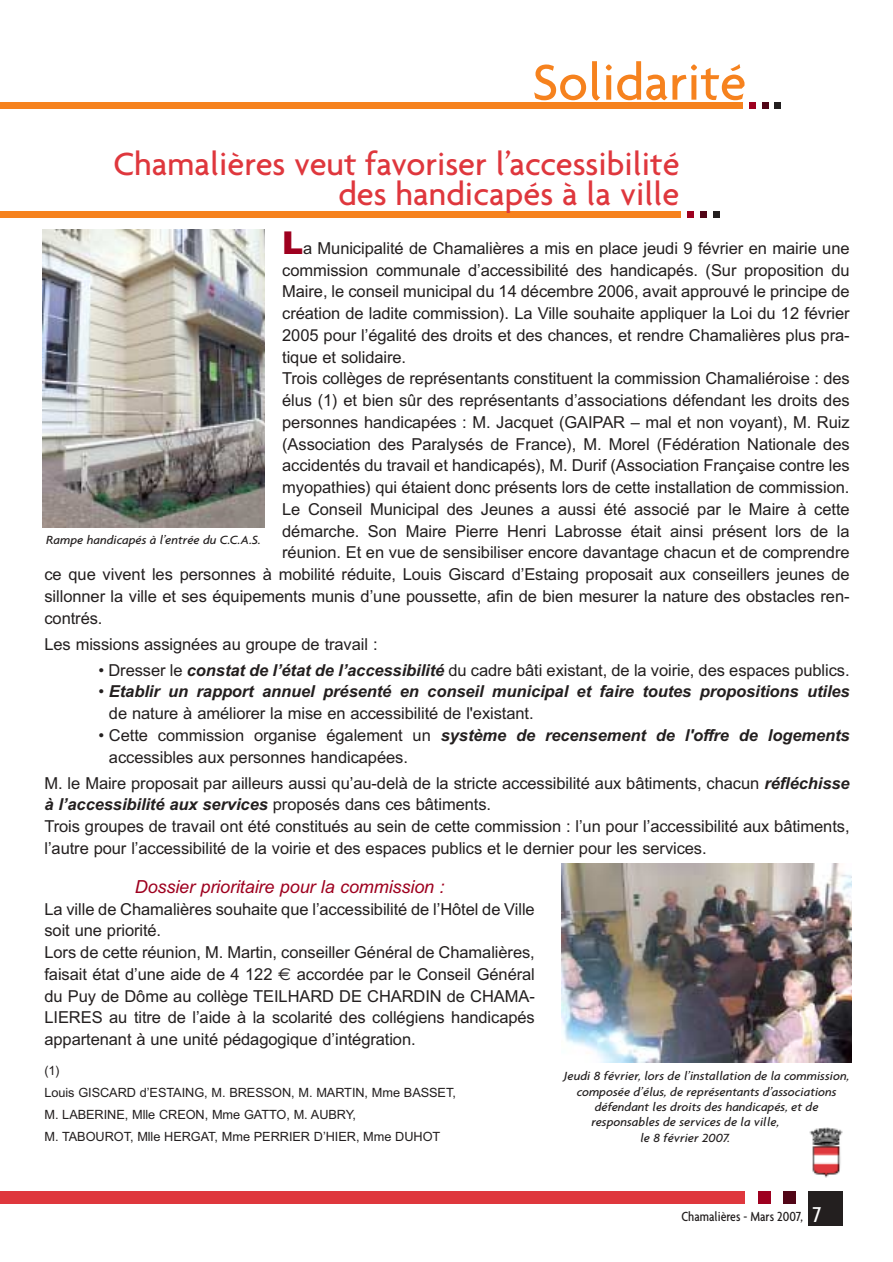
<style>
.page{position:relative;width:893px;height:1262px;background:#fff}
.page>*{position:absolute;margin:0;border:0;box-sizing:border-box;transform-origin:0 0}
.t1{font:500 54px "Agenda";color:#f6821e}
.t2{font:500 34.5px/30px "Agenda";color:#df373d;text-align:right}
.t3{font:italic 18px "Arial";letter-spacing:-.005em;color:#9e001f}
.t4{font:16.5px/21.8px "Arial";letter-spacing:-.005em;color:#231f1f}
.t5{font:italic 700 16.5px/21.8px "Arial";letter-spacing:-.005em;color:#231f1f}
.t6{font:500 condensed 14.25px "Agenda";color:#231f1f}
.t7{font:italic 500 12.75px "Agenda";color:#231f1f;scale:1.04 1}
.t8{font:12.75px/21.8px "Arial";letter-spacing:-.005em;color:#231f1f}
.s1{font-weight:900;font-size:31.5px;color:#9e001f}
.s2{font-weight:700;font-style:italic}
.s3{font-weight:400;font-style:normal}
.s4{font-family:"Euro Sans";font-size:17.25px}
.s5{font-size:23.25px;color:#fff}
</style>
<div class="page">
<div style="left:0;top:1191px;width:745px;height:12px;background:#df373d"></div>
<div style="left:808px;top:1191px;width:34px;height:34px;background:#231f1f"></div>
<div style="left:783px;top:1191px;width:13px;height:12px;background:#520617"></div>
<div style="left:757px;top:1191px;width:13px;height:12px;background:#9e001f"></div>
<img style="left:562px;top:863px;width:289px;height:200px">
<div style="left:0;top:211px;width:681px;height:6px;background:#f6821e"></div>
<svg style="left:687px;top:211px;width:6px;height:6px"></svg>
<svg style="left:700px;top:211px;width:6px;height:6px"></svg>
<svg style="left:713px;top:211px;width:6px;height:6px"></svg>
<div style="left:0;top:102px;width:742px;height:6px;background:#f6821e"></div>
<svg style="left:749px;top:102px;width:6px;height:6px"></svg>
<svg style="left:762px;top:102px;width:6px;height:6px"></svg>
<div style="left:774px;top:102px;width:7px;height:6px;background:#231f1f"></div>
<img style="left:809px;top:1127px;width:33px;height:51px">
<img style="left:43px;top:230px;width:221px;height:297px">
<h1 class="t1" style="left:532px;top:60px;width:215px">Solidarité</h1>
<h2 class="t2" style="left:113px;top:151px;width:567px">Chamalières veut favoriser l’accessibilité des handicapés à la ville</h2>
<p class="t4" style="left:282px;top:239px;width:569px"><span class="s1">L</span>a Municipalité de Chamalières a mis en place jeudi 9 février en mairie une</p>
<p class="t4" style="left:282px;top:260px;width:569px">commission communale d’accessibilité des handicapés. (Sur proposition du</p>
<p class="t4" style="left:282px;top:282px;width:569px">Maire, le conseil municipal du 14 décembre 2006, avait approuvé le principe de</p>
<p class="t4" style="left:282px;top:304px;width:569px">création de ladite commission). La Ville souhaite appliquer la Loi du 12 février</p>
<p class="t4" style="left:282px;top:326px;width:569px">2005 pour l’égalité des droits et des chances, et rendre Chamalières plus pra-</p>
<p class="t4" style="left:282px;top:347px;width:125px">tique et solidaire.</p>
<p class="t4" style="left:282px;top:369px;width:569px">Trois collèges de représentants constituent la commission Chamaliéroise : des</p>
<p class="t4" style="left:282px;top:391px;width:569px">élus (1) et bien sûr des représentants d’associations défendant les droits des</p>
<p class="t4" style="left:282px;top:413px;width:569px">personnes handicapées : M. Jacquet (GAIPAR – mal et non voyant), M. Ruiz</p>
<p class="t4" style="left:282px;top:434px;width:569px">(Association des Paralysés de France), M. Morel (Fédération Nationale des</p>
<p class="t4" style="left:282px;top:456px;width:569px">accidentés du travail et handicapés), M. Durif (Association Française contre les</p>
<p class="t4" style="left:282px;top:478px;width:568px">myopathies) qui étaient donc présents lors de cette installation de commission.</p>
<p class="t4" style="left:282px;top:500px;width:569px">Le Conseil Municipal des Jeunes a aussi été associé par le Maire à cette</p>
<p class="t4" style="left:282px;top:521px;width:569px">démarche. Son Maire Pierre Henri Labrosse était ainsi présent lors de la</p>
<p class="t4" style="left:282px;top:543px;width:569px">réunion. Et en vue de sensibiliser encore davantage chacun et de comprendre</p>
<p class="t4" style="left:44px;top:565px;width:806px">ce que vivent les personnes à mobilité réduite, Louis Giscard d’Estaing proposait aux conseillers jeunes de</p>
<p class="t4" style="left:44px;top:587px;width:806px">sillonner la ville et ses équipements munis d’une poussette, afin de bien mesurer la nature des obstacles ren-</p>
<p class="t4" style="left:44px;top:608px;width:60px">contrés.</p>
<p class="t4" style="left:44px;top:634px;width:334px">Les missions assignées au groupe de travail :</p>
<p class="t4" style="left:98px;top:660px;width:752px">• Dresser le <span class="s2">constat de l’état de l’accessibilité</span> du cadre bâti existant, de la voirie, des espaces publics.</p>
<p class="t5" style="left:109px;top:682px;width:742px;text-indent:-11px"><span class="s3">•</span> Etablir un rapport annuel présenté en conseil municipal et faire toutes propositions utiles <span class="s3">de nature à améliorer la mise en accessibilité de l'existant.</span></p>
<p class="t4" style="left:109px;top:726px;width:742px;text-indent:-10px">• Cette commission organise également un <span class="s2">système de recensement de l'offre de logements </span>accessibles aux personnes handicapées.</p>
<p class="t4" style="left:44px;top:773px;width:806px">M. le Maire proposait par ailleurs aussi qu’au-delà de la stricte accessibilité aux bâtiments, chacun <span class="s2">réfléchisse à l’accessibilité aux services</span> proposés dans ces bâtiments.<br>Trois groupes de travail ont été constitués au sein de cette commission : l’un pour l’accessibilité aux bâtiments, l’autre pour l’accessibilité de la voirie et des espaces publics et le dernier pour les services.</p>
<p class="t3" style="left:135px;top:880px;width:311px">Dossier prioritaire pour la commission :</p>
<p class="t4" style="left:44px;top:899px;width:492px">La ville de Chamalières souhaite que l’accessibilité de l’Hôtel de Ville soit une priorité.<br>Lors de cette réunion, M. Martin, conseiller Général de Chamalières, faisait état d’une aide de 4 122 <span class="s4">€</span> accordée par le Conseil Général du Puy de Dôme au collège TEILHARD DE CHARDIN de CHAMA-LIERES au titre de l’aide à la scolarité des collégiens handicapés appartenant à une unité pédagogique d’intégration.</p>
<p class="t8" style="left:44px;top:1061px;width:413px">(1)<br>Louis GISCARD d’ESTAING, M. BRESSON, M. MARTIN, Mme BASSET, M. LABERINE, Mlle CREON, Mme GATTO, M. AUBRY,<br>M. TABOUROT, Mlle HERGAT, Mme PERRIER D’HIER, Mme DUHOT</p>
<p class="t7" style="left:46px;top:535px;width:208px">Rampe handicapés à l’entrée du C.C.A.S.</p>
<p class="t7" style="left:564px;top:1071px;width:276px">Jeudi 8 février, lors de l’installation de la commission,</p>
<p class="t7" style="left:576px;top:1086px;width:251px">composée d’élus, de représentants d’associations</p>
<p class="t7" style="left:594px;top:1102px;width:217px">défendant les droits des handicapés, et de</p>
<p class="t7" style="left:591px;top:1117px;width:182px">responsables de services de la ville,</p>
<p class="t7" style="left:640px;top:1132px;width:88px">le 8 février 2007.</p>
<p class="t6" style="left:681px;top:1211px;width:141px">Chamalières - Mars 2007, <span class="s5">7</span></p>
</div>
